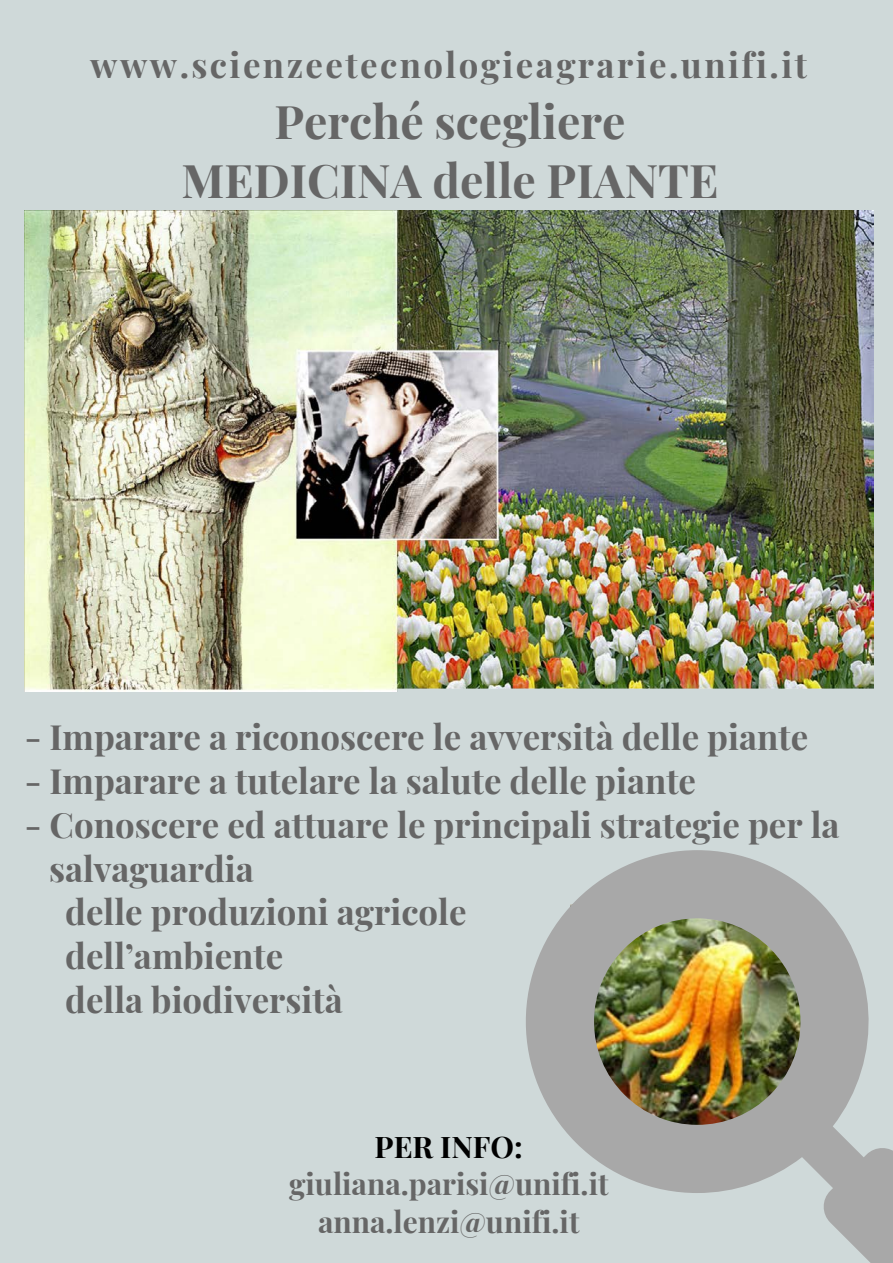
<style>
.page{position:relative;width:893px;height:1263px;background:#cfd9d9}
.page>*{position:absolute;margin:0;border:0;box-sizing:border-box;transform-origin:0 0}
.t1{font:700 46.35px/58.5px "Playfair Display";color:#666;text-align:center}
.t2{font:700 34.8px "Playfair Display";color:#666}
.t3{font:700 34.8px "Playfair Display";letter-spacing:.07em;color:#666}
.t4{font:700 29.85px/37.2px "Playfair Display";color:#666;text-align:center}
.t5{font:700 29.85px "Playfair Display";color:#000}
</style>
<div class="page">
<img style="left:25px;top:211px;width:849px;height:480px">
<img style="left:526px;top:850px;width:367px;height:413px">
<p class="t3" style="left:90px;top:40px;width:718px">www.scienzeetecnologieagrarie.unifi.it</p>
<h1 class="t1" style="left:181px;top:91px;width:539px">Perché scegliere<br>MEDICINA delle PIANTE</h1>
<p class="t2" style="left:25px;top:712px;width:785px">- Imparare a riconoscere le avversità delle piante</p>
<p class="t2" style="left:25px;top:756px;width:673px">- Imparare a tutelare la salute delle piante</p>
<p class="t2" style="left:25px;top:800px;width:816px">- Conoscere ed attuare le principali strategie per la</p>
<p class="t2" style="left:49px;top:844px;width:206px">salvaguardia</p>
<p class="t2" style="left:65px;top:888px;width:403px">delle produzioni agricole</p>
<p class="t2" style="left:65px;top:932px;width:220px">dell’ambiente</p>
<p class="t2" style="left:65px;top:975px;width:279px">della biodiversità</p>
<p class="t5" style="left:375px;top:1126px;width:150px">PER INFO:</p>
<p class="t4" style="left:289px;top:1164px;width:321px">giuliana.parisi@unifi.it anna.lenzi@unifi.it</p>
</div>
